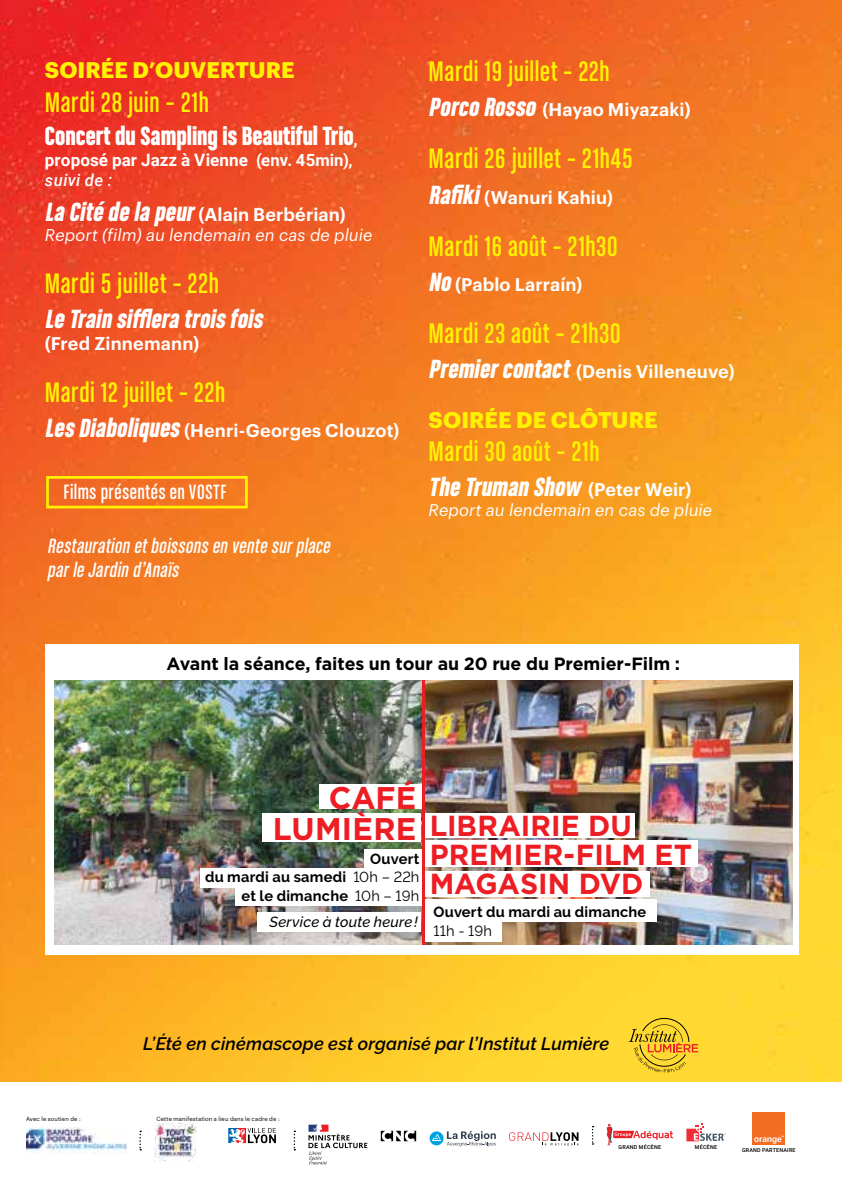
<style>
.page{position:relative;width:842px;height:1191px;background:#fff}
.page>*{position:absolute;margin:0;border:0;box-sizing:border-box;transform-origin:0 0}
.t1{font:700 31.4px/31.2px "Gotham";color:#ed1d24}
.t2{font:30px "Chalet Comprime Cologne Sixty";letter-spacing:.02em;color:#fff200}
.t3{font:700 29px/28.8px "Gotham";letter-spacing:.005em;color:#ed1d24}
.t4{font:italic 28px "Chalet Comprime Hong Kong Sixty";color:#fff}
.t5{font:28px "Chalet Comprime Hong Kong Sixty";color:#fff}
.t6{font:700 22.2px "Graphik";color:#fff200}
.t7{font:italic 22px/24px "Chalet Comprime Cologne Sixty";color:#fff}
.t8{font:22px "Chalet Comprime Cologne Sixty";letter-spacing:.03em;color:#fff}
.t9{font:600 18px "Graphik";letter-spacing:.01em;color:#fff}
.t10{font:italic 600 18px "Raleway";letter-spacing:.01em;color:#000}
.t11{font:700 17.8px "Gotham";letter-spacing:-.005em;color:#000}
.t12{font:700 17px "Roboto";letter-spacing:.005em;color:#fff}
.t13{font:italic 16.6px "Graphik";letter-spacing:.005em;color:#fff}
.t14{font:italic 500 16.6px "Roboto";letter-spacing:.025em;color:#fff}
.t15{font:700 14.6px/18.8px "Raleway";letter-spacing:.02em;color:#000;text-align:right}
.t16{font:italic 500 14.6px "Raleway";letter-spacing:.015em;color:#000}
.t17{font:14.6px "Raleway";letter-spacing:.015em;color:#000}
.t18{font:5.8px "Graphik";letter-spacing:.02em;color:#000}
.t19{font:500 5.4px "Roboto";letter-spacing:.035em;color:#000}
.s1{font-family:"Roboto";font-weight:700;font-size:17px}
.s2{font-size:16.6px}
.s3{font-family:"Chalet Comprime Hong Kong Sixty";font-weight:400;font-style:italic;font-size:28px}
.s4{font-family:"Graphik";font-weight:600;font-style:normal;font-size:18px}
.s5{font-weight:400}
</style>
<div class="page">
<img style="left:0;top:0;width:842px;height:1081px">
<svg style="left:139px;top:1130px;width:2px;height:20px"></svg>
<svg style="left:294px;top:1130px;width:1px;height:20px"></svg>
<img style="left:26px;top:1127px;width:100px;height:26px">
<svg style="left:628px;top:1018px;width:70px;height:54px;background:#e5b92c"></svg>
<svg style="left:381px;top:1130px;width:35px;height:11px"></svg>
<svg style="left:509px;top:1132px;width:69px;height:14px"></svg>
<svg style="left:592px;top:1126px;width:2px;height:18px"></svg>
<svg style="left:308px;top:1124px;width:59px;height:40px"></svg>
<svg style="left:447px;top:1131px;width:49px;height:15px"></svg>
<div style="left:430px;top:1131px;width:14px;height:14px;background:#00a3e2;border-radius:50%"></div>
<svg style="left:432px;top:1134px;width:9px;height:7px"></svg>
<div style="left:752px;top:1112px;width:33px;height:32px;background:#f36e23"></div>
<svg style="left:754px;top:1135px;width:30px;height:8px"></svg>
<svg style="left:607px;top:1124px;width:66px;height:21px"></svg>
<svg style="left:686px;top:1123px;width:39px;height:18px"></svg>
<svg style="left:228px;top:1128px;width:48px;height:15px"></svg>
<img style="left:155px;top:1122px;width:42px;height:39px">
<div style="left:45px;top:644px;width:754px;height:311px;background:#fff"></div>
<svg style="left:421px;top:680px;width:4px;height:264px"></svg>
<img style="left:425px;top:680px;width:367px;height:264px">
<img style="left:54px;top:680px;width:367px;height:264px">
<div style="left:425px;top:871px;width:225px;height:25px;background:#fff"></div>
<div style="left:426px;top:840px;width:272px;height:26px;background:#fff"></div>
<div style="left:425px;top:813px;width:210px;height:25px;background:#fff"></div>
<div style="left:262px;top:813px;width:159px;height:28px;background:#fff"></div>
<div style="left:319px;top:784px;width:102px;height:24px;background:#fff"></div>
<div style="left:425px;top:899px;width:76px;height:42px;background:#fff"></div>
<div style="left:433px;top:899px;width:224px;height:22px;background:#fff"></div>
<div style="left:364px;top:849px;width:57px;height:20px;background:#fff"></div>
<div style="left:200px;top:868px;width:221px;height:20px;background:#fff"></div>
<div style="left:235px;top:886px;width:186px;height:20px;background:#fff"></div>
<div style="left:46px;top:476px;width:202px;height:32px;border:3px solid #fff200"></div>
<div style="left:257px;top:912px;width:164px;height:19px;background:#fff"></div>
<p class="t6" style="left:45px;top:53px;width:251px">SOIRÉE D’OUVERTURE</p>
<h2 class="t2" style="left:45px;top:85px;width:165px">Mardi 28 juin – 21h</h2>
<h3 class="t5" style="left:45px;top:120px;width:314px">Concert du Sampling is Beautiful Trio<span class="s1">,</span></h3>
<p class="t12" style="left:45px;top:148px;width:309px">proposé par Jazz à Vienne <span class="s2">(env. 45min),</span></p>
<p class="t14" style="left:45px;top:168px;width:69px">suivi de :</p>
<p class="t9" style="left:45px;top:200px;width:302px"><span class="s3">La Cité de la peur</span>(Alain Berbérian)</p>
<p class="t13" style="left:45px;top:222px;width:329px">Report (film) au lendemain en cas de pluie</p>
<h2 class="t2" style="left:45px;top:267px;width:175px">Mardi 5 juillet – 22h</h2>
<h3 class="t4" style="left:45px;top:303px;width:224px">Le Train sifflera trois fois</h3>
<p class="t9" style="left:45px;top:329px;width:156px">(Fred Zinnemann)</p>
<h2 class="t2" style="left:45px;top:376px;width:182px">Mardi 12 juillet – 22h</h2>
<p class="t9" style="left:45px;top:417px;width:356px"><span class="s3">Les Diaboliques</span> (Henri-Georges Clouzot)</p>
<p class="t8" style="left:64px;top:480px;width:164px">Films présentés en VOSTF</p>
<p class="t7" style="left:47px;top:533px;width:288px">Restauration etboissons en vente surplace parle Jardin d’Anaïs</p>
<h2 class="t2" style="left:429px;top:55px;width:183px">Mardi 19 juillet – 22h</h2>
<p class="t9" style="left:429px;top:96px;width:263px"><span class="s3">Porco Rosso</span> (Hayao Miyazaki)</p>
<h2 class="t2" style="left:429px;top:142px;width:205px">Mardi 26 juillet – 21h45</h2>
<p class="t9" style="left:429px;top:183px;width:186px"><span class="s3">Rafiki</span>(Wanuri Kahiu)</p>
<h2 class="t2" style="left:429px;top:229px;width:190px">Mardi 16 août – 21h30</h2>
<p class="t9" style="left:429px;top:270px;width:155px"><span class="s3">No</span>(Pablo Larraín)</p>
<h2 class="t2" style="left:429px;top:317px;width:193px">Mardi 23 août – 21h30</h2>
<p class="t9" style="left:429px;top:358px;width:307px"><span class="s3">Premiercontact</span> (Denis Villeneuve)</p>
<p class="t6" style="left:429px;top:402px;width:230px">SOIRÉE DE CLÔTURE</p>
<h2 class="t2" style="left:429px;top:435px;width:172px">Mardi 30 août – 21h</h2>
<h3 class="t4" style="left:429px;top:470px;width:264px">The Truman Show <span class="s4">(Peter Weir)</span></h3>
<p class="t13" style="left:429px;top:497px;width:285px">Report au lendemain en cas de pluie</p>
<p class="t11" style="left:166px;top:651px;width:515px">Avant la séance, faites un tour au 20 rue du Premier-Film :</p>
<p class="t18" style="left:26px;top:1114px;width:56px">Avec le soutien de :</p>
<h1 class="t1" style="left:273px;top:782px;width:145px;text-indent:56px">CAFÉ<br>LUMIÈRE</h1>
<p class="t15" style="left:205px;top:849px;width:216px">Ouvert<br>du mardi au samedi <span class="s5">10h – 22h </span>et le dimanche <span class="s5">10h – 19h</span></p>
<p class="t16" style="left:270px;top:913px;width:150px">Service à toute heure!</p>
<h3 class="t3" style="left:430px;top:811px;width:264px">Librairie DU<br>PREMIER-FI LM et<br>Magasin DVD</h3>
<p class="t15" style="left:433px;top:902px;width:214px">Ouvert du mardi au dimanche</p>
<p class="t17" style="left:433px;top:922px;width:60px">11h - 19h</p>
<p class="t10" style="left:143px;top:1033px;width:468px">L’Été en cinémascope est organisé par l’Institut Lumière</p>
<p class="t18" style="left:156px;top:1114px;width:125px">Cette manifestation a lieu dans le cadre de :</p>
<p class="t19" style="left:619px;top:1143px;width:44px">GRAND MÉCÈNE</p>
<p class="t19" style="left:695px;top:1143px;width:24px">MÉCÈNE</p>
<p class="t19" style="left:742px;top:1146px;width:55px">GRAND PARTENAIRE</p>
</div>
